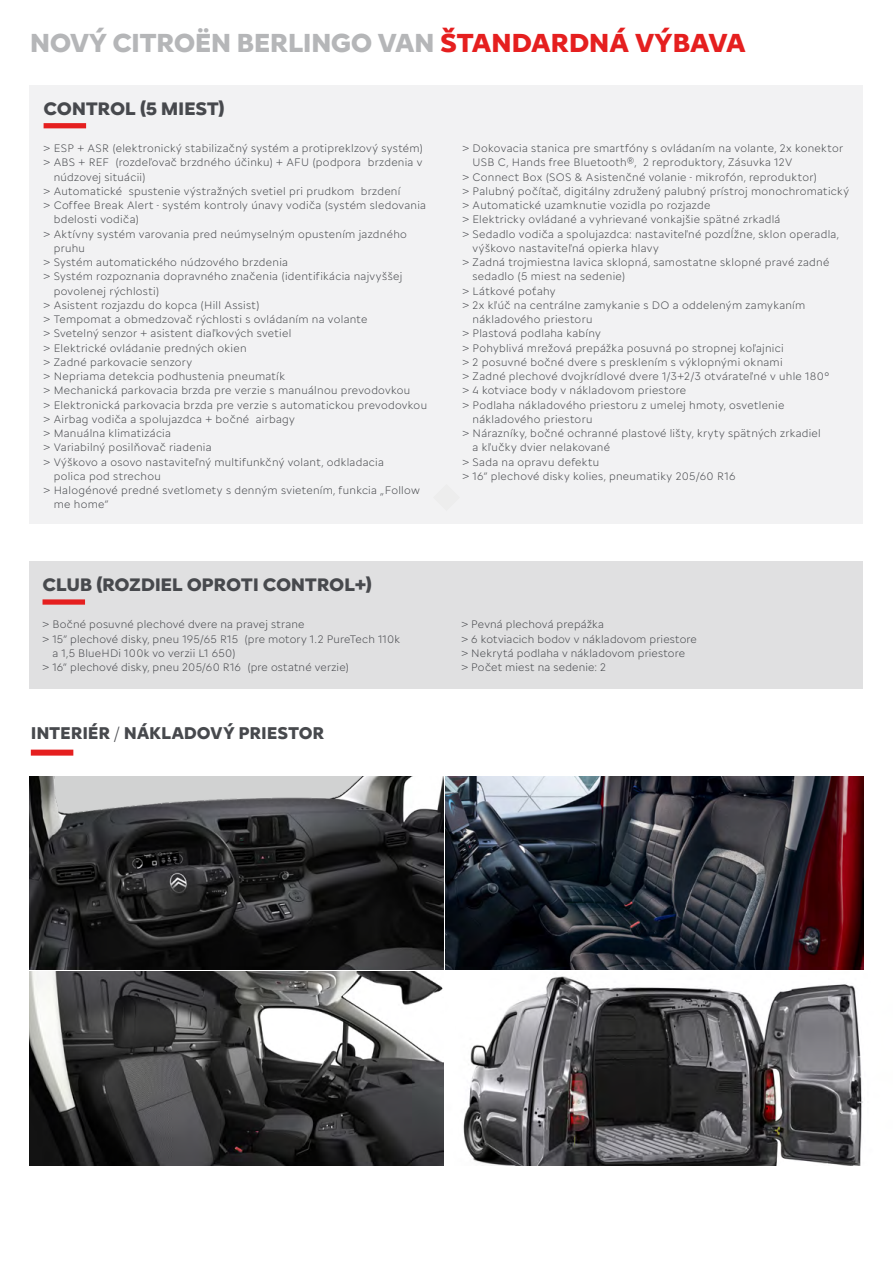
<style>
.page{position:relative;width:893px;height:1263px;background:#fff}
.page>*{position:absolute;margin:0;border:0;box-sizing:border-box;transform-origin:0 0}
.Norm_ln{font:700 27px "Citroen Type";letter-spacing:-.025em;color:#b5b6b8}
.zakladny{font:700 18.75px "Citroen Type";letter-spacing:-.02em;color:#47494d}
._01_-_mt_-_text{font:700 17.7px "Citroen Type";letter-spacing:-.015em;color:#47494d}
.zakladny-2{font:300 11.25px/14.2px "Citroen Type";letter-spacing:.025em;color:#47494d}
.s1{color:#e51f1f}
.s2{font-weight:300}
</style>
<div class="page">
<div style="left:30px;top:561px;width:833px;height:128px;background:#e0e0e1"></div>
<div style="left:43px;top:599px;width:42px;height:6px;background:#e51f1f"></div>
<div style="left:30px;top:85px;width:833px;height:438px;background:#f2f2f3"></div>
<div style="left:44px;top:123px;width:42px;height:5px;background:#e51f1f"></div>
<div style="left:31px;top:750px;width:42px;height:6px;background:#e51f1f"></div>
<img style="left:30px;top:776px;width:413px;height:193px">
<img style="left:445px;top:776px;width:418px;height:193px">
<img style="left:463px;top:976px;width:400px;height:189px">
<img style="left:30px;top:972px;width:413px;height:193px">
<p class="Norm_ln" style="left:30px;top:23px;width:718px">NOVÝ CITROËN BERLINGO VAN <span class="s1">ŠTANDARDNÁ VÝBAVA</span></p>
<p class="zakladny" style="left:44px;top:94px;width:183px">CONTROL (5 MIEST)</p>
<p class="zakladny-2" style="left:44px;top:140px;width:381px">&gt; ESP + ASR (elektronický stabilizačný systém a protipreklzový systém)</p>
<p class="zakladny-2" style="left:54px;top:155px;width:370px;text-indent:-10px">&gt; ABS + REF (rozdeľovač brzdného účinku) + AFU (podpora brzdenia v núdzovej situácii)</p>
<p class="zakladny-2" style="left:44px;top:183px;width:358px">&gt; Automatické spustenie výstražných svetiel pri prudkom brzdení</p>
<p class="zakladny-2" style="left:54px;top:197px;width:374px;text-indent:-10px">&gt; Coffee Break Alert - systém kontroly únavy vodiča (systém sledovania bdelosti vodiča)</p>
<p class="zakladny-2" style="left:54px;top:226px;width:355px;text-indent:-10px">&gt; Aktívny systém varovania pred neúmyselným opustením jazdného pruhu</p>
<p class="zakladny-2" style="left:44px;top:254px;width:246px">&gt; Systém automatického núdzového brzdenia</p>
<p class="zakladny-2" style="left:54px;top:269px;width:350px;text-indent:-10px">&gt; Systém rozpoznania dopravného značenia (identifikácia najvyššej povolenej rýchlosti)</p>
<p class="zakladny-2" style="left:44px;top:297px;width:218px">&gt; Asistent rozjazdu do kopca (Hill Assist)</p>
<p class="zakladny-2" style="left:44px;top:311px;width:325px">&gt; Tempomat a obmedzovač rýchlosti s ovládaním na volante</p>
<p class="zakladny-2" style="left:44px;top:326px;width:249px">&gt; Svetelný senzor + asistent diaľkových svetiel</p>
<p class="zakladny-2" style="left:44px;top:340px;width:204px">&gt; Elektrické ovládanie predných okien</p>
<p class="zakladny-2" style="left:44px;top:354px;width:150px">&gt; Zadné parkovacie senzory</p>
<p class="zakladny-2" style="left:44px;top:368px;width:243px">&gt; Nepriama detekcia podhustenia pneumatík</p>
<p class="zakladny-2" style="left:44px;top:383px;width:368px">&gt; Mechanická parkovacia brzda pre verzie s manuálnou prevodovkou</p>
<p class="zakladny-2" style="left:44px;top:397px;width:385px">&gt; Elektronická parkovacia brzda pre verzie s automatickou prevodovkou</p>
<p class="zakladny-2" style="left:44px;top:411px;width:253px">&gt; Airbag vodiča a spolujazdca + bočné airbagy</p>
<p class="zakladny-2" style="left:44px;top:425px;width:129px">&gt; Manuálna klimatizácia</p>
<p class="zakladny-2" style="left:44px;top:440px;width:169px">&gt; Variabilný posilňovač riadenia</p>
<p class="zakladny-2" style="left:54px;top:454px;width:332px;text-indent:-10px">&gt; Výškovo a osovo nastaviteľný multifunkčný volant, odkladacia polica pod strechou</p>
<p class="zakladny-2" style="left:54px;top:482px;width:368px;text-indent:-10px">&gt; Halogénové predné svetlomety s denným svietením, funkcia „Follow me home”</p>
<p class="zakladny" style="left:43px;top:570px;width:331px">CLUB (ROZDIEL OPROTI CONTROL+)</p>
<p class="zakladny-2" style="left:43px;top:617px;width:263px">&gt; Bočné posuvné plechové dvere na pravej strane</p>
<p class="zakladny-2" style="left:52px;top:631px;width:349px;text-indent:-10px">&gt; 15” plechové disky, pneu 195/65 R15 (pre motory 1.2 PureTech 110k a 1,5 BlueHDi 100k vo verzii L1 650)</p>
<p class="zakladny-2" style="left:43px;top:659px;width:308px">&gt; 16” plechové disky, pneu 205/60 R16 (pre ostatné verzie)</p>
<p class="_01_-_mt_-_text" style="left:31px;top:719px;width:295px">INTERIÉR <span class="s2">/</span> NÁKLADOVÝ PRIESTOR</p>
<p class="zakladny-2" style="left:472px;top:140px;width:372px;text-indent:-10px">&gt; Dokovacia stanica pre smartfóny s ovládaním na volante, 2x konektor<br>USB C, Hands free Bluetooth®, 2 reproduktory, Zásuvka 12V</p>
<p class="zakladny-2" style="left:462px;top:169px;width:356px">&gt; Connect Box (SOS &amp; Asistenčné volanie - mikrofón, reproduktor)</p>
<p class="zakladny-2" style="left:462px;top:183px;width:388px">&gt; Palubný počítač, digitálny združený palubný prístroj monochromatický</p>
<p class="zakladny-2" style="left:462px;top:197px;width:249px">&gt; Automatické uzamknutie vozidla po rozjazde</p>
<p class="zakladny-2" style="left:462px;top:212px;width:320px">&gt; Elektricky ovládané a vyhrievané vonkajšie spätné zrkadlá</p>
<p class="zakladny-2" style="left:472px;top:226px;width:368px;text-indent:-10px">&gt; Sedadlo vodiča a spolujazdca: nastaviteľné pozdĺžne, sklon operadla, výškovo nastaviteľná opierka hlavy</p>
<p class="zakladny-2" style="left:472px;top:254px;width:358px;text-indent:-10px">&gt; Zadná trojmiestna lavica sklopná, samostatne sklopné pravé zadné sedadlo (5 miest na sedenie)</p>
<p class="zakladny-2" style="left:462px;top:283px;width:95px">&gt; Látkové poťahy</p>
<p class="zakladny-2" style="left:472px;top:297px;width:334px;text-indent:-10px">&gt; 2x kľúč na centrálne zamykanie s DO a oddeleným zamykaním nákladového priestoru</p>
<p class="zakladny-2" style="left:462px;top:326px;width:140px">&gt; Plastová podlaha kabíny</p>
<p class="zakladny-2" style="left:462px;top:340px;width:323px">&gt; Pohyblivá mrežová prepážka posuvná po stropnej koľajnici</p>
<p class="zakladny-2" style="left:462px;top:354px;width:322px">&gt; 2 posuvné bočné dvere s presklením s výklopnými oknami</p>
<p class="zakladny-2" style="left:462px;top:368px;width:368px">&gt; Zadné plechové dvojkrídlové dvere 1/3+2/3 otvárateľné v uhle 180°</p>
<p class="zakladny-2" style="left:462px;top:383px;width:225px">&gt; 4 kotviace body v nákladovom priestore</p>
<p class="zakladny-2" style="left:472px;top:397px;width:313px;text-indent:-10px">&gt; Podlaha nákladového priestoru z umelej hmoty, osvetlenie nákladového priestoru</p>
<p class="zakladny-2" style="left:472px;top:425px;width:350px;text-indent:-10px">&gt; Nárazníky, bočné ochranné plastové lišty, kryty spätných zrkadiel a kľučky dvier nelakované</p>
<p class="zakladny-2" style="left:462px;top:454px;width:138px">&gt; Sada na opravu defektu</p>
<p class="zakladny-2" style="left:462px;top:468px;width:275px">&gt; 16” plechové disky kolies, pneumatiky 205/60 R16</p>
<p class="zakladny-2" style="left:461px;top:617px;width:144px">&gt; Pevná plechová prepážka</p>
<p class="zakladny-2" style="left:461px;top:631px;width:237px">&gt; 6 kotviacich bodov v nákladovom priestore</p>
<p class="zakladny-2" style="left:461px;top:645px;width:225px">&gt; Nekrytá podlaha v nákladovom priestore</p>
<p class="zakladny-2" style="left:461px;top:659px;width:146px">&gt; Počet miest na sedenie: 2</p>
</div>
